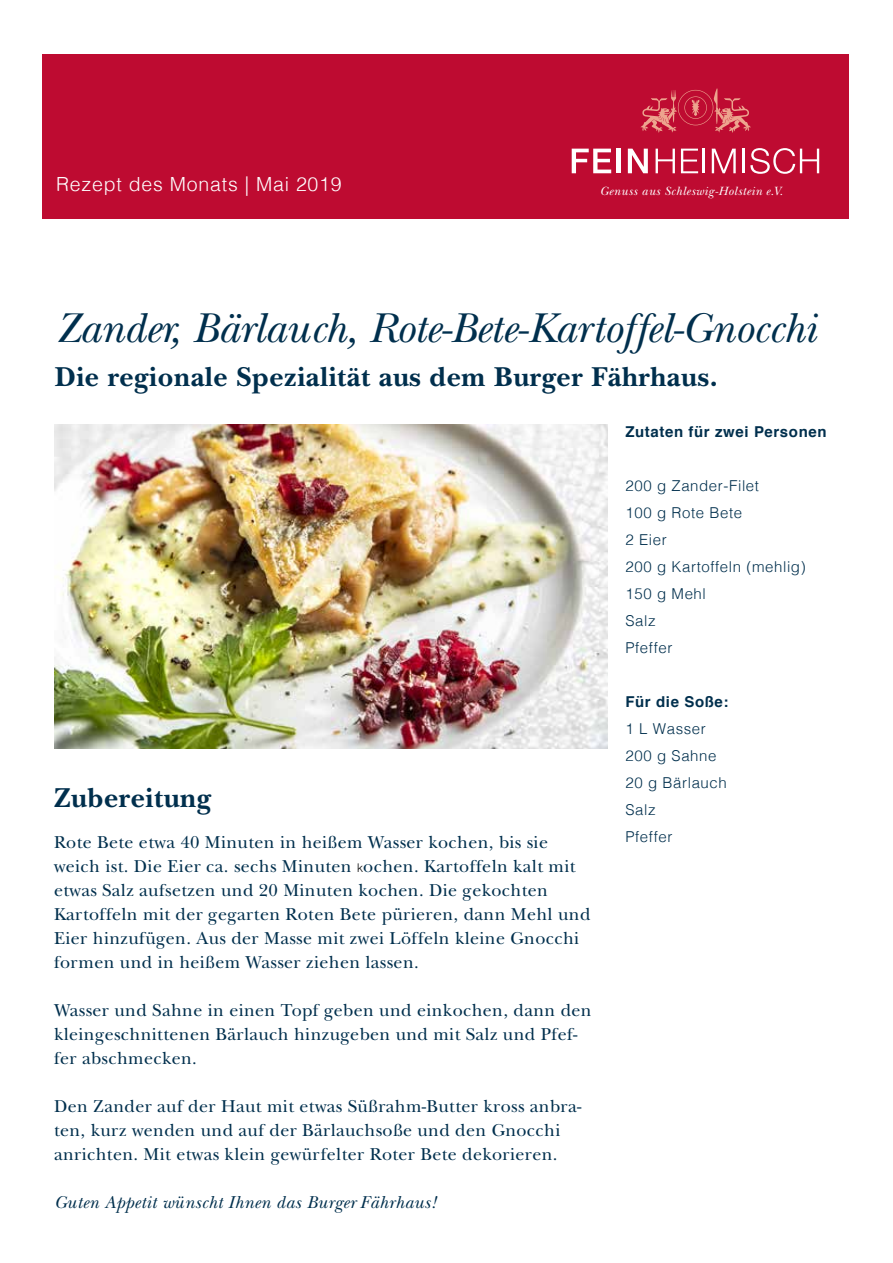
<style>
.page{position:relative;width:893px;height:1263px;background:#fff}
.page>*{position:absolute;margin:0;border:0;box-sizing:border-box;transform-origin:0 0}
.t1{font:italic 43.5px "New Baskerville";letter-spacing:-.01em;color:#002f4d}
.t2{font:700 28.5px "New Baskerville";letter-spacing:.02em;color:#002f4d}
.t3{font:300 19.5px "Helvetica";letter-spacing:.04em;color:#fff}
.t4{font:18px/24px "New Baskerville";letter-spacing:.02em;color:#002f4d}
.t5{font:italic 18px "New Baskerville";letter-spacing:.02em;color:#002f4d}
.t6{font:300 15px/27px "Helvetica";letter-spacing:.04em;color:#002f4d}
.t7{font:700 15px "Helvetica";letter-spacing:.04em;color:#002f4d}
.t8{font:italic 12.45px "New Baskerville";letter-spacing:.04em;color:#fff}
.s1{font-family:"Helvetica";font-weight:300;font-size:12px;color:#000}
</style>
<div class="page">
<div style="left:42px;top:54px;width:806px;height:165px;background:#be0b31"></div>
<svg style="left:572px;top:149px;width:39px;height:24px"></svg>
<hr style="left:617px;top:149px;width:4px;height:24px;background:#fff">
<svg style="left:628px;top:149px;width:20px;height:24px"></svg>
<svg style="left:656px;top:149px;width:19px;height:24px"></svg>
<svg style="left:681px;top:149px;width:17px;height:24px"></svg>
<hr style="left:703px;top:149px;width:2px;height:24px;background:#fff">
<svg style="left:712px;top:149px;width:24px;height:24px"></svg>
<hr style="left:742px;top:149px;width:3px;height:24px;background:#fff">
<svg style="left:750px;top:148px;width:69px;height:26px"></svg>
<svg style="left:641px;top:88px;width:110px;height:45px"></svg>
<img style="left:54px;top:424px;width:554px;height:324px">
<p class="t3" style="left:56px;top:167px;width:287px">Rezept des Monats | Mai 2019</p>
<p class="t8" style="left:600px;top:184px;width:185px">Genuss aus Schleswig-Holstein e.V.</p>
<h1 class="t1" style="left:55px;top:303px;width:763px">Zander, Bärlauch, Rote-Bete-Kartoffel-Gnocchi</h1>
<h2 class="t2" style="left:55px;top:360px;width:664px">Die regionale Spezialität aus dem Burger Fährhaus.</h2>
<p class="t7" style="left:625px;top:420px;width:203px">Zutaten für zwei Personen</p>
<h2 class="t2" style="left:54px;top:781px;width:159px">Zubereitung</h2>
<p class="t4" style="left:54px;top:830px;width:538px">Rote Bete etwa 40 Minuten in heißem Wasser kochen, bis sie weich ist. Die Eier ca. sechs Minuten <span class="s1">k</span>ochen. Kartoffeln kalt mit etwas Salz aufsetzen und 20 Minuten kochen. Die gekochten Kartoffeln mit der gegarten Roten Bete pürieren, dann Mehl und Eier hinzufügen. Aus der Masse mit zwei Löffeln kleine Gnocchi formen und in heißem Wasser ziehen lassen.</p>
<p class="t4" style="left:54px;top:998px;width:539px">Wasser und Sahne in einen Topf geben und einkochen, dann den kleingeschnittenen Bärlauch hinzugeben und mit Salz und Pfef&shy;fer abschmecken.</p>
<p class="t4" style="left:54px;top:1094px;width:529px">Den Zander auf der Haut mit etwas Süßrahm-Butter kross anbra&shy;ten, kurz wenden und auf der Bärlauchsoße und den Gnocchi anrichten. Mit etwas klein gewürfelter Roter Bete dekorieren.</p>
<p class="t5" style="left:54px;top:1192px;width:384px">Guten Appetit wünscht Ihnen das Burger Fährhaus!</p>
<p class="t6" style="left:625px;top:471px;width:182px">200 g Zander-Filet<br>100 g Rote Bete<br>2 Eier<br>200 g Kartoffeln (mehlig)<br>150 g Mehl<br>Salz<br>Pfeffer</p>
<p class="t7" style="left:625px;top:690px;width:105px">Für die Soße:</p>
<p class="t6" style="left:625px;top:714px;width:103px">1 L Wasser<br>200 g Sahne<br>20 g Bärlauch<br>Salz<br>Pfeffer</p>
</div>
